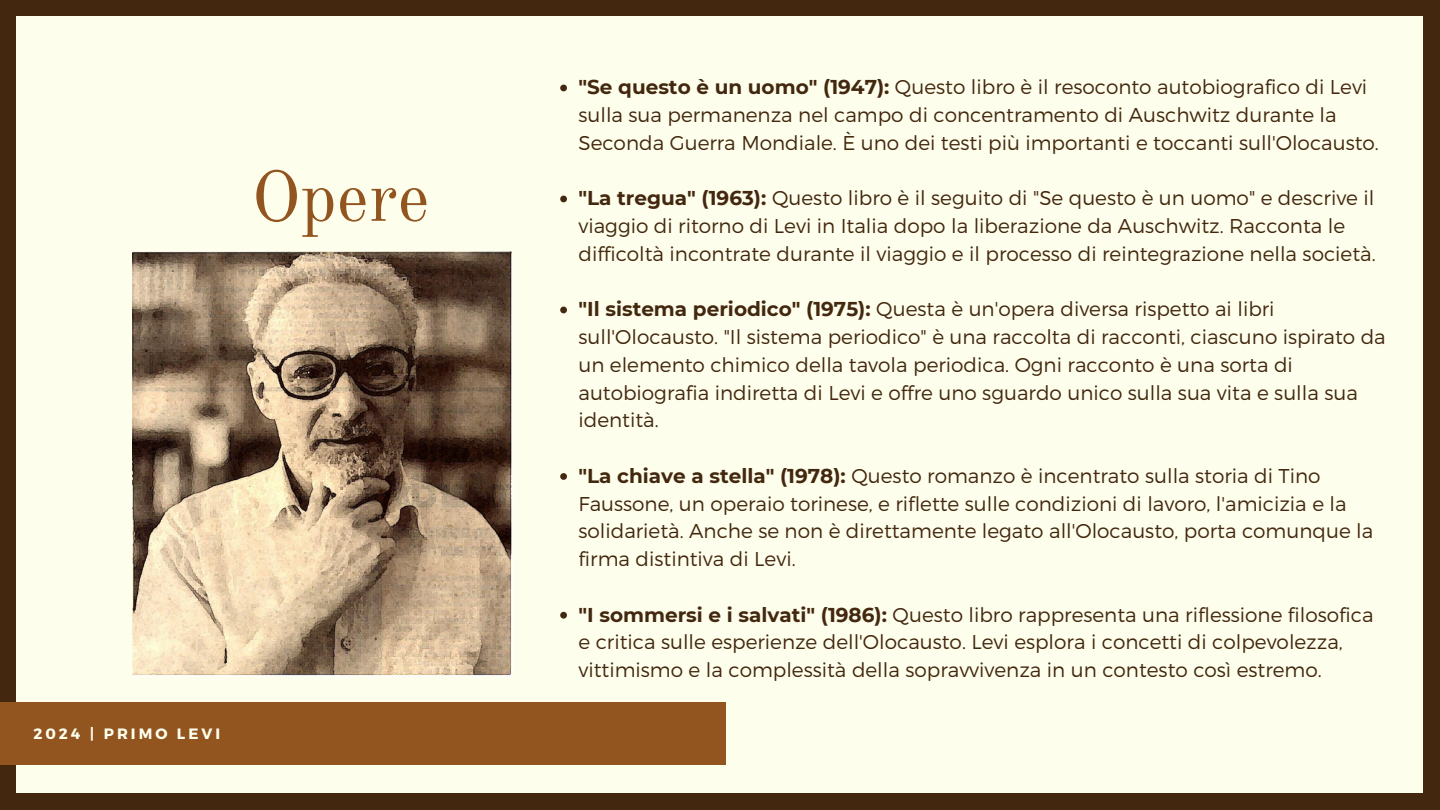
<style>
.page{position:relative;width:1440px;height:810px;background:#43270e}
.page>*{position:absolute;margin:0;border:0;box-sizing:border-box;transform-origin:0 0}
.t1{font:70px "Old Standard";color:#925520}
.t2{font:300 20px/27.8px "Montserrat";color:#43270e}
.t3{font:700 15px "Montserrat";letter-spacing:.2em;color:#fdfeec}
.s1{font-weight:700}
</style>
<div class="page">
<div style="left:16px;top:16px;width:1407px;height:777px;background:#fdfeec"></div>
<div style="left:0;top:702px;width:726px;height:62px;background:#925520"></div>
<img style="left:133px;top:252px;width:379px;height:424px">
<svg style="left:560px;top:85px;width:7px;height:6px"></svg>
<svg style="left:560px;top:196px;width:7px;height:6px"></svg>
<svg style="left:560px;top:307px;width:7px;height:6px"></svg>
<svg style="left:560px;top:473px;width:7px;height:7px"></svg>
<svg style="left:560px;top:612px;width:7px;height:7px"></svg>
<h2 class="t1" style="left:251px;top:154px;width:180px">Opere</h2>
<h2 class="t3" style="left:33px;top:724px;width:188px">2024 | PRIMO LEVI</h2>
<h2 class="t2" style="left:578px;top:72px;width:802px"><span class="s1">"Se questo è un uomo" (1947):</span> Questo libro è il resoconto autobiografico di Levi sulla sua permanenza nel campo di concentramento di Auschwitz durante la<br>Seconda Guerra Mondiale. È uno dei testi più importanti e toccanti sull'Olocausto.</h2>
<h2 class="t2" style="left:578px;top:183px;width:799px"><span class="s1">"La tregua" (1963):</span> Questo libro è il seguito di "Se questo è un uomo" e descrive il viaggio di ritorno di Levi in Italia dopo la liberazione da Auschwitz. Racconta le difficoltà incontrate durante il viaggio e il processo di reintegrazione nella società.</h2>
<h1 class="t2" style="left:578px;top:294px;width:809px"><span class="s1">"Il sistema periodico" (1975):</span> Questa è un'opera diversa rispetto ai libri sull'Olocausto. "Il sistema periodico" è una raccolta di racconti, ciascuno ispirato da un elemento chimico della tavola periodica. Ogni racconto è una sorta di autobiografia indiretta di Levi e offre uno sguardo unico sulla sua vita e sulla sua identità.</h1>
<p class="t2" style="left:578px;top:461px;width:796px"><span class="s1">"La chiave a stella" (1978):</span> Questo romanzo è incentrato sulla storia di Tino Faussone, un operaio torinese, e riflette sulle condizioni di lavoro, l'amicizia e la solidarietà. Anche se non è direttamente legato all'Olocausto, porta comunque la firma distintiva di Levi.</p>
<p class="t2" style="left:578px;top:600px;width:797px"><span class="s1">"I sommersi e i salvati" (1986):</span> Questo libro rappresenta una riflessione filosofica e critica sulle esperienze dell'Olocausto. Levi esplora i concetti di colpevolezza, vittimismo e la complessità della sopravvivenza in un contesto così estremo.</p>
</div>
